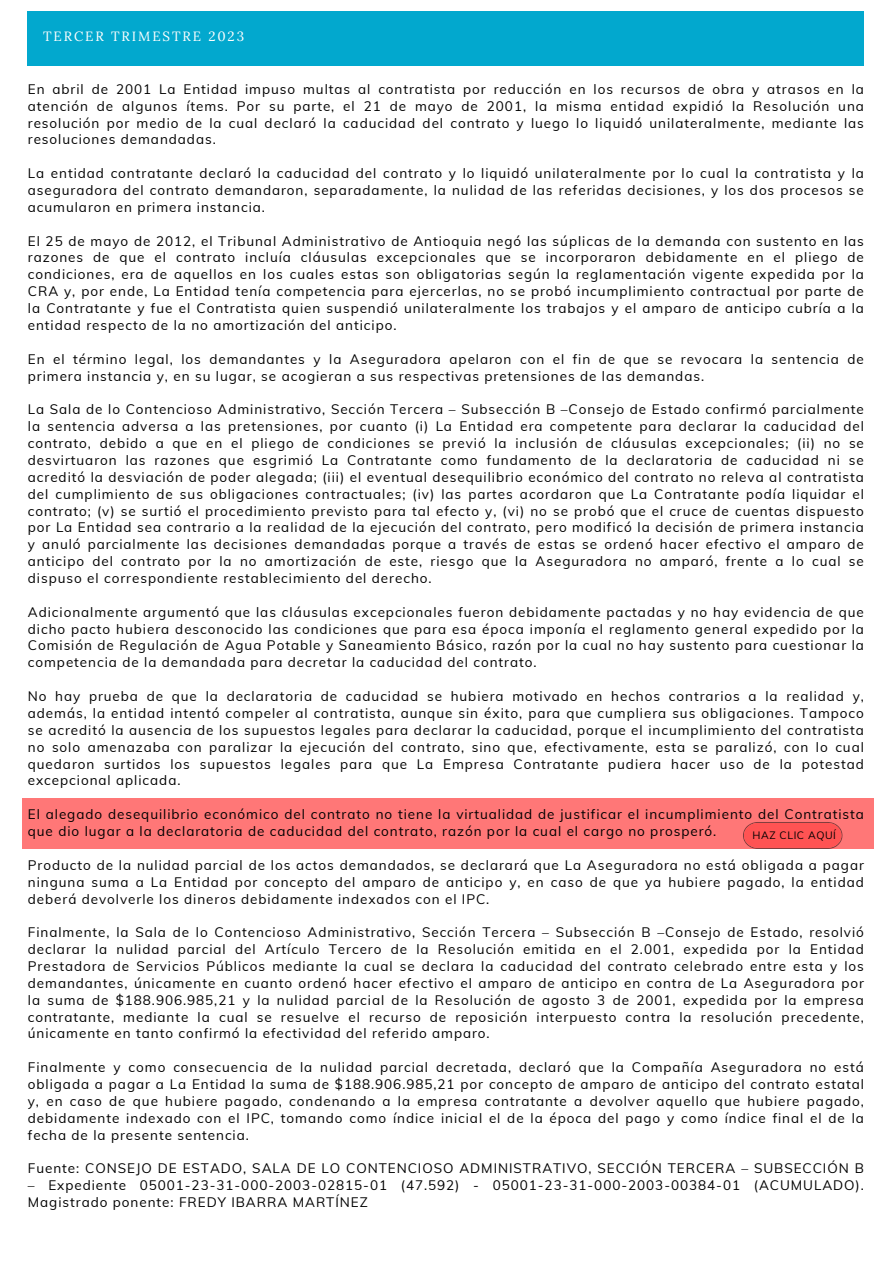
<style>
.page{position:relative;width:893px;height:1264px;background:#fff}
.page>*{position:absolute;margin:0;border:0;box-sizing:border-box;transform-origin:0 0}
.t1{font:13.5px/16.8px "Muli";letter-spacing:.07em;color:#000;text-align:justify}
.t2{font:13.35px "Lora";letter-spacing:.14em;color:#fff}
.t3{font:10.5px "Muli";letter-spacing:.055em;color:#000}
</style>
<div class="page">
<div style="left:27px;top:12px;width:837px;height:54px;background:#02a8ce"></div>
<div style="left:22px;top:798px;width:851px;height:50px;background:#f77"></div>
<svg style="left:742px;top:822px;width:100px;height:27px;background:#f55454"></svg>
<p class="t2" style="left:43px;top:27px;width:202px">TERCER TRIMESTRE 2023</p>
<p class="t1" style="left:28px;top:80px;width:837px">En abril de 2001 La Entidad impuso multas al contratista por reducción en los recursos de obra y atrasos en la atención de algunos ítems. Por su parte, el 21 de mayo de 2001, la misma entidad expidió la Resolución una resolución por medio de la cual declaró la caducidad del contrato y luego lo liquidó unilateralmente, mediante las resoluciones demandadas.</p>
<p class="t1" style="left:28px;top:165px;width:837px">La entidad contratante declaró la caducidad del contrato y lo liquidó unilateralmente por lo cual la contratista y la aseguradora del contrato demandaron, separadamente, la nulidad de las referidas decisiones, y los dos procesos se acumularon en primera instancia.</p>
<p class="t1" style="left:28px;top:232px;width:837px">El 25 de mayo de 2012, el Tribunal Administrativo de Antioquia negó las súplicas de la demanda con sustento en las razones de que el contrato incluía cláusulas excepcionales que se incorporaron debidamente en el pliego de condiciones, era de aquellos en los cuales estas son obligatorias según la reglamentación vigente expedida por la CRA y, por ende, La Entidad tenía competencia para ejercerlas, no se probó incumplimiento contractual por parte de la Contratante y fue el Contratista quien suspendió unilateralmente los trabajos y el amparo de anticipo cubría a la entidad respecto de la no amortización del anticipo.</p>
<p class="t1" style="left:28px;top:350px;width:837px">En el término legal, los demandantes y la Aseguradora apelaron con el fin de que se revocara la sentencia de primera instancia y, en su lugar, se acogieran a sus respectivas pretensiones de las demandas.</p>
<p class="t1" style="left:28px;top:401px;width:837px">La Sala de lo Contencioso Administrativo, Sección Tercera – Subsección B –Consejo de Estado confirmó parcialmente la sentencia adversa a las pretensiones, por cuanto (i) La Entidad era competente para declarar la caducidad del contrato, debido a que en el pliego de condiciones se previó la inclusión de cláusulas excepcionales; (ii) no se desvirtuaron las razones que esgrimió La Contratante como fundamento de la declaratoria de caducidad ni se acreditó la desviación de poder alegada; (iii) el eventual desequilibrio económico del contrato no releva al contratista del cumplimiento de sus obligaciones contractuales; (iv) las partes acordaron que La Contratante podía liquidar el contrato; (v) se surtió el procedimiento previsto para tal efecto y, (vi) no se probó que el cruce de cuentas dispuesto por La Entidad sea contrario a la realidad de la ejecución del contrato, pero modificó la decisión de primera instancia y anuló parcialmente las decisiones demandadas porque a través de estas se ordenó hacer efectivo el amparo de anticipo del contrato por la no amortización de este, riesgo que la Aseguradora no amparó, frente a lo cual se dispuso el correspondiente restablecimiento del derecho.</p>
<p class="t1" style="left:28px;top:603px;width:837px">Adicionalmente argumentó que las cláusulas excepcionales fueron debidamente pactadas y no hay evidencia de que dicho pacto hubiera desconocido las condiciones que para esa época imponía el reglamento general expedido por la Comisión de Regulación de Agua Potable y Saneamiento Básico, razón por la cual no hay sustento para cuestionar la competencia de la demandada para decretar la caducidad del contrato.</p>
<p class="t1" style="left:28px;top:687px;width:837px">No hay prueba de que la declaratoria de caducidad se hubiera motivado en hechos contrarios a la realidad y, además, la entidad intentó compeler al contratista, aunque sin éxito, para que cumpliera sus obligaciones. Tampoco se acreditó la ausencia de los supuestos legales para declarar la caducidad, porque el incumplimiento del contratista no solo amenazaba con paralizar la ejecución del contrato, sino que, efectivamente, esta se paralizó, con lo cual quedaron surtidos los supuestos legales para que La Empresa Contratante pudiera hacer uso de la potestad excepcional aplicada.</p>
<p class="t1" style="left:28px;top:805px;width:837px">El alegado desequilibrio económico del contrato no tiene la virtualidad de justificar el incumplimiento del Contratista que dio lugar a la declaratoria de caducidad del contrato, razón por la cual el cargo no prosperó.</p>
<p class="t1" style="left:28px;top:856px;width:837px">Producto de la nulidad parcial de los actos demandados, se declarará que La Aseguradora no está obligada a pagar ninguna suma a La Entidad por concepto del amparo de anticipo y, en caso de que ya hubiere pagado, la entidad deberá devolverle los dineros debidamente indexados con el IPC.</p>
<p class="t1" style="left:28px;top:923px;width:837px">Finalmente, la Sala de lo Contencioso Administrativo, Sección Tercera – Subsección B –Consejo de Estado, resolvió declarar la nulidad parcial del Artículo Tercero de la Resolución emitida en el 2.001, expedida por la Entidad Prestadora de Servicios Públicos mediante la cual se declara la caducidad del contrato celebrado entre esta y los demandantes, únicamente en cuanto ordenó hacer efectivo el amparo de anticipo en contra de La Aseguradora por la suma de $188.906.985,21 y la nulidad parcial de la Resolución de agosto 3 de 2001, expedida por la empresa contratante, mediante la cual se resuelve el recurso de reposición interpuesto contra la resolución precedente, únicamente en tanto confirmó la efectividad del referido amparo.</p>
<p class="t1" style="left:28px;top:1058px;width:837px">Finalmente y como consecuencia de la nulidad parcial decretada, declaró que la Compañía Aseguradora no está obligada a pagar a La Entidad la suma de $188.906.985,21 por concepto de amparo de anticipo del contrato estatal y, en caso de que hubiere pagado, condenando a la empresa contratante a devolver aquello que hubiere pagado, debidamente indexado con el IPC, tomando como índice inicial el de la época del pago y como índice final el de la fecha de la presente sentencia.</p>
<p class="t1" style="left:28px;top:1159px;width:837px">Fuente: CONSEJO DE ESTADO, SALA DE LO CONTENCIOSO ADMINISTRATIVO, SECCIÓN TERCERA – SUBSECCIÓN B</p>
<p class="t1" style="left:28px;top:1176px;width:837px">– Expediente 05001-23-31-000-2003-02815-01 (47.592) - 05001-23-31-000-2003-00384-01 (ACUMULADO).<br>Magistrado ponente: FREDY IBARRA MARTÍNEZ</p>
<p class="t3" style="left:752px;top:828px;width:85px">HAZ CLIC AQUÍ</p>
</div>
